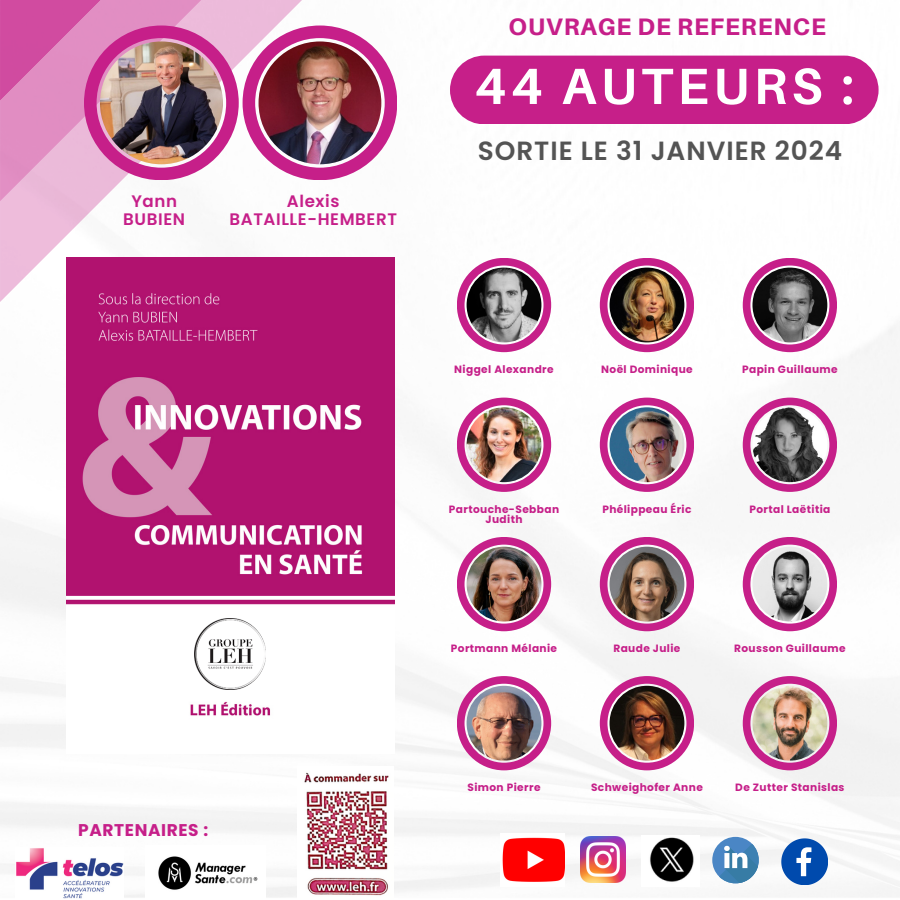
<style>
.page{position:relative;width:900px;height:900px;background:#fff}
.page>*{position:absolute;margin:0;border:0;box-sizing:border-box;transform-origin:0 0}
.t1{font:700 51px "Aileron";letter-spacing:.09em;color:#fff}
.t2{font:600 26.3px "Poppins";letter-spacing:.035em;color:#545454}
.t3{font:800 23.9px "Aileron";letter-spacing:.035em;color:#c61f89}
.t4{font:700 17px "Poppins";letter-spacing:.035em;color:#c61f89}
.t5{font:600 16.6px/17.4px "Poppins";letter-spacing:.035em;color:#c61f89;text-align:center}
.t6{font:700 10.6px/10.5px "Poppins";letter-spacing:.035em;color:#c61f89;text-align:center}
</style>
<div class="page">
<img style="left:0;top:55px;width:900px;height:844px">
<div style="left:450px;top:56px;width:428px;height:68px;background:#c61f89;border-radius:34px"></div>
<svg style="left:0;top:180px;width:302px;height:122px"></svg>
<svg style="left:0;top:180px;width:202px;height:21px;fill:#eebcdb"></svg>
<img style="left:67px;top:258px;width:327px;height:496px">
<img style="left:195px;top:619px;width:70px;height:70px">
<img style="left:145px;top:845px;width:121px;height:54px">
<img style="left:16px;top:847px;width:107px;height:51px">
<svg style="left:457px;top:258px;width:94px;height:94px"></svg>
<img style="left:600px;top:258px;width:94px;height:94px">
<svg style="left:743px;top:258px;width:94px;height:94px"></svg>
<img style="left:457px;top:398px;width:94px;height:94px">
<img style="left:600px;top:398px;width:94px;height:94px">
<svg style="left:743px;top:398px;width:94px;height:94px"></svg>
<img style="left:457px;top:537px;width:94px;height:94px">
<svg style="left:600px;top:537px;width:94px;height:94px"></svg>
<svg style="left:743px;top:537px;width:94px;height:94px"></svg>
<img style="left:457px;top:676px;width:94px;height:94px">
<img style="left:600px;top:676px;width:94px;height:94px">
<img style="left:743px;top:676px;width:94px;height:94px">
<img style="left:0;top:0;width:397px;height:180px">
<img style="left:297px;top:766px;width:97px;height:133px">
<div style="left:712px;top:837px;width:47px;height:46px;background:#4a86c5;border-radius:50%"></div>
<svg style="left:719px;top:844px;width:42px;height:42px"></svg>
<svg style="left:781px;top:838px;width:47px;height:47px"></svg>
<img style="left:580px;top:837px;width:46px;height:46px">
<img style="left:500px;top:833px;width:65px;height:53px">
<img style="left:641px;top:836px;width:59px;height:51px">
<p class="t5" style="left:123px;top:193px;width:63px">Yann<br>BUBIEN</p>
<p class="t5" style="left:230px;top:193px;width:169px">Alexis<br>BATAILLE-HEMBERT</p>
<h2 class="t3" style="left:509px;top:12px;width:319px">OUVRAGE DE REFERENCE</h2>
<h4 class="t1" style="left:475px;top:55px;width:381px">44 AUTEURS :</h4>
<h1 class="t2" style="left:478px;top:132px;width:366px">SORTIE LE 31 JANVIER 2024</h1>
<h4 class="t4" style="left:78px;top:818px;width:132px">PARTENAIRES :</h4>
<p class="t6" style="left:454px;top:364px;width:101px">Niggel Alexandre</p>
<p class="t6" style="left:601px;top:364px;width:93px">Noël Dominique</p>
<p class="t6" style="left:742px;top:364px;width:97px">Papin Guillaume</p>
<p class="t6" style="left:449px;top:504px;width:112px">Partouche-Sebban<br>Judith</p>
<p class="t6" style="left:602px;top:504px;width:91px">Phélippeau Éric</p>
<p class="t6" style="left:749px;top:504px;width:82px">Portal Laëtitia</p>
<p class="t6" style="left:451px;top:643px;width:108px">Portmann Mélanie</p>
<p class="t6" style="left:613px;top:643px;width:69px">Raude Julie</p>
<p class="t6" style="left:734px;top:643px;width:113px">Rousson Guillaume</p>
<p class="t6" style="left:467px;top:782px;width:75px">Simon Pierre</p>
<p class="t6" style="left:591px;top:782px;width:113px">Schweighofer Anne</p>
<p class="t6" style="left:735px;top:782px;width:111px">De Zutter Stanislas</p>
</div>
